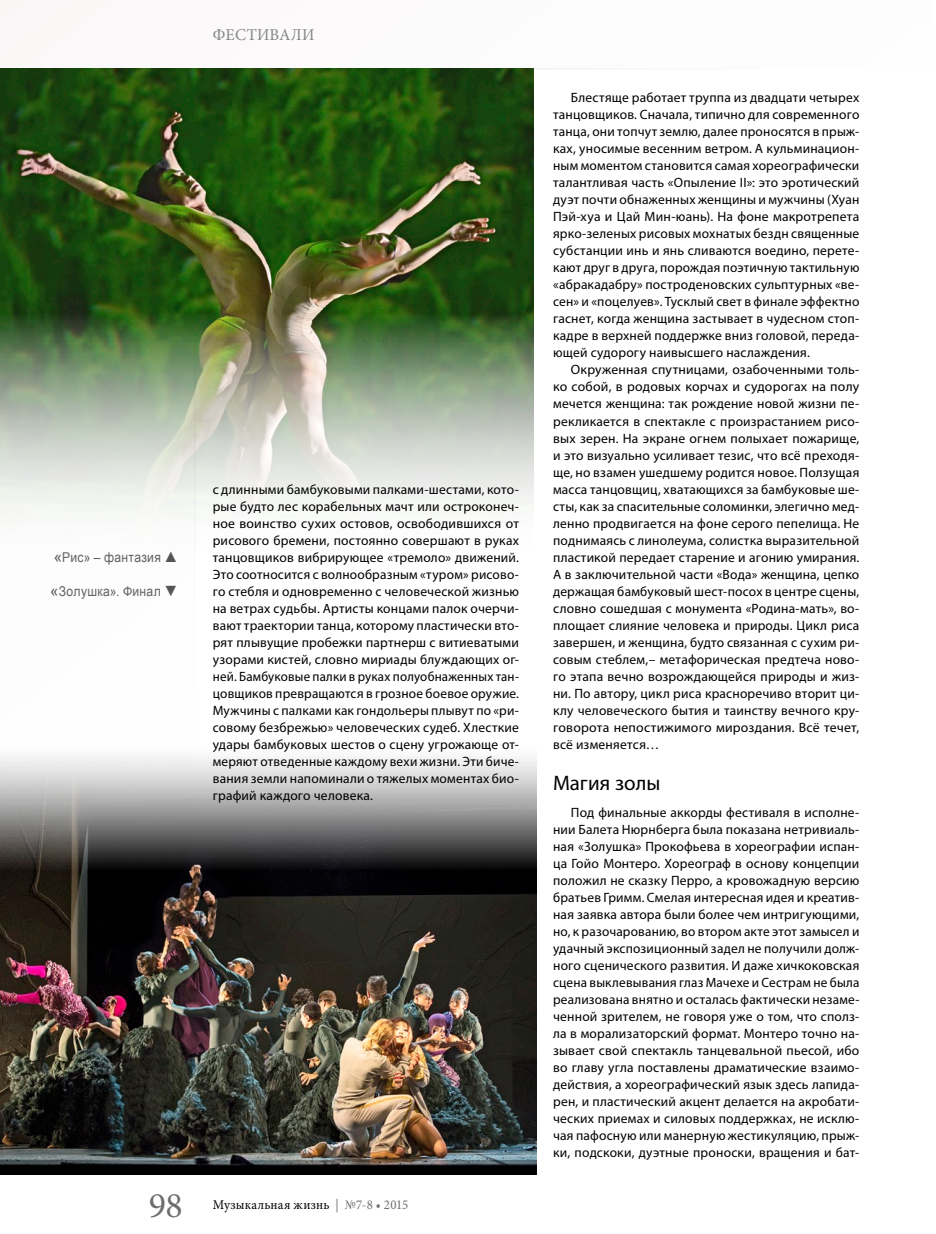
<style>
.page{position:relative;width:936px;height:1234px;background:#fff}
.page>*{position:absolute;margin:0;border:0;box-sizing:border-box;transform-origin:0 0}
.t1{font:36px "Minion Pro";color:#6d6d6d}
.заголовок_4_-2{font:21px "Myriad Pro";color:#000}
.HEADER-0{font:16.5px "Minion Pro";letter-spacing:.01em;color:#868686}
.Arrow-left{font:15px "Arial";color:#555554}
.t2{font:13.5px/17px "Myriad Pro";letter-spacing:.015em;color:#000;text-align:justify}
.Arrow-left-2{font:13.5px "Arial";letter-spacing:.025em;color:#626261;scale:.9 1}
.t3{font:13.5px "Minion Pro";letter-spacing:.02em;color:#000;scale:.95 1}
.s1{font-size:15px;color:#555554}
.s2{color:#6d6d6d}
</style>
<div class="page">
<img style="left:0;top:757px;width:536px;height:417px">
<img style="left:0;top:68px;width:533px;height:457px">
<p class="HEADER-0" style="left:213px;top:24px;width:103px">ФЕСТИВАЛИ</p>
<p class="Arrow-left-2" style="left:54px;top:548px;width:121px"><span class="s1">«</span>Рис» – фантазия</p>
<p class="Arrow-left" style="left:163px;top:546px;width:16px">▲</p>
<p class="Arrow-left-2" style="left:50px;top:582px;width:124px"><span class="s1">«</span>Золушка». Финал</p>
<p class="Arrow-left" style="left:163px;top:580px;width:16px">▼</p>
<p class="t2" style="left:213px;top:480px;width:308px">с длинными бамбуковыми палками-шестами, кото‑ рые будто лес корабельных мачт или остроконеч‑ ное воинство сухих остовов, освободившихся от рисового бремени, постоянно совершают в руках танцовщиков вибрирующее «тремоло» движений.<br>Это соотносится с волнообразным «туром» рисово‑ го стебля и одновременно с человеческой жизнью на ветрах судьбы. Артисты концами палок очерчи‑ вают траектории танца, которому пластически вто‑ рят плывущие пробежки партнерш с витиеватыми узорами кистей, словно мириады блуждающих ог‑ ней. Бамбуковые палки в руках полуобнаженных тан‑ цовщиков превращаются в грозное боевое оружие.<br>Мужчины с палками как гондольеры плывут по «ри‑ совому безбрежью» человеческих судеб. Хлесткие удары бамбуковых шестов о сцену угрожающе от‑ меряют отведенные каждому вехи жизни. Эти биче‑ вания земли напоминали о тяжелых моментах био‑ графий каждого человека.</p>
<h1 class="t1" style="left:149px;top:1181px;width:36px">98</h1>
<p class="t3" style="left:213px;top:1195px;width:207px">Музыкальная жизнь <span class="s2">| №7-8 • 2015</span></p>
<p class="t2" style="left:553px;top:89px;width:308px;text-indent:18px">Блестяще работает труппа из двадцати четырех танцовщиков. Сначала, типично для современного танца, они топчут землю, далее проносятся в прыж‑ ках, уносимые весенним ветром. А кульминацион‑ ным моментом становится самая хореографически талантливая часть «Oпыление II»: это эротический дуэт почти обнаженных женщины и мужчины (Хуан Пэй-хуа и Цай Мин-юань). На фоне макротрепета ярко-зеленых рисовых мохнатых бездн священные субстанции инь и янь сливаются воедино, перете‑ кают друг в друга, порождая поэтичную тактильную «абракадабру» построденовских сульптурных «ве‑ сен» и «поцелуев». Тусклый свет в финале эффектно гаснет, когда женщина застывает в чудесном стоп&shy;кадре в верхней поддержке вниз головой, переда‑ ющей судорогу наивысшего наслаждения.</p>
<p class="t2" style="left:553px;top:361px;width:308px;text-indent:18px">Окруженная спутницами, озабоченными толь‑ ко собой, в родовых корчах и судорогах на полу мечется женщина: так рождение новой жизни пе‑ рекликается в спектакле с произрастанием рисо‑ вых зерен. На экране огнем полыхает пожарище, и это визуально усиливает тезис, что всё преходя‑ ще, но взамен ушедшему родится новое. Ползущая масса танцовщиц, хватающихся за бамбуковые ше‑ сты, как за спасительные соломинки, элегично мед‑ ленно продвигается на фоне серого пепелища. Не поднимаясь с линолеума, солистка выразительной пластикой передает старение и агонию умирания.<br>А в заключительной части «Вода» женщина, цепко держащая бамбуковый шест-посох в центре сцены, словно сошедшая с монумента «Родина-мать», во‑ площает слияние человека и природы. Цикл риса завершен, и женщина, будто связанная с сухим ри‑ совым стеблем,– метафорическая предтеча ново‑ го этапа вечно возрождающейся природы и жиз‑ ни. По автору, цикл риса красноречиво вторит ци‑ клу человеческого бытия и таинству вечного кру‑ говорота непостижимого мироздания. Всё течет, всё изменяется…</p>
<p class="заголовок_4_-2" style="left:553px;top:769px;width:109px">Магия золы</p>
<p class="t2" style="left:553px;top:803px;width:308px;text-indent:18px">Под финальные аккорды фестиваля в исполне‑ нии Балета Нюрнберга была показана нетривиаль‑ ная «Золушка» Прокофьева в хореографии испан‑ ца Гойо Монтеро. Хореограф в основу концепции положил не сказку Перро, а кровожадную версию братьев Гримм. Смелая интересная идея и креатив‑ ная заявка автора были более чем интригующими, но, к разочарованию, во втором акте этот замысел и удачный экспозиционный задел не получили долж‑ ного сценического развития. И даже хичкоковская сцена выклевывания глаз Мачехе и Сестрам не была реализована внятно и осталась фактически незаме‑ ченной зрителем, не говоря уже о том, что сполз‑ ла в морализаторский формат. Монтеро точно на‑ зывает свой спектакль танцевальной пьесой, ибо во главу угла поставлены драматические взаимо‑ действия, а хореографический язык здесь лапида‑ рен, и пластический акцент делается на акробати‑ ческих приемах и силовых поддержках, не исклю‑ чая пафосную или манерную жестикуляцию, прыж‑ ки, подскоки, дуэтные проноски, вращения и бат‑</p>
</div>
